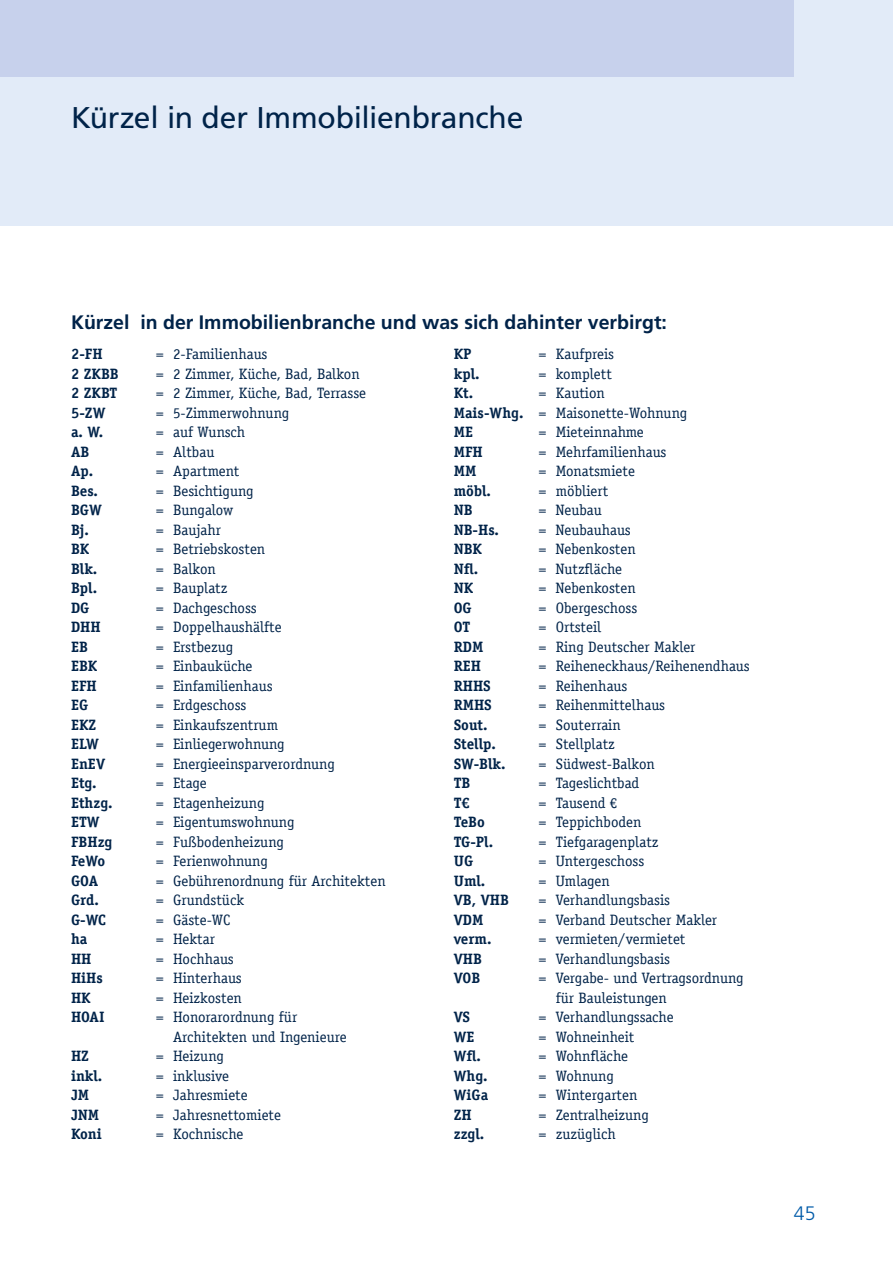
<style>
.page{position:relative;width:893px;height:1263px;background:#fff}
.page>*{position:absolute;margin:0;border:0;box-sizing:border-box;transform-origin:0 0}
.t1{font:30px "Frutiger";letter-spacing:-.01em;color:#002349}
.t2{font:700 19.5px "Frutiger";color:#002349}
.t3{font:300 19.5px "Frutiger";color:#005ba9}
.t4{font:15px/19.5px "Officina Serif LT";color:#002349}
.t5{font:700 15px "Officina Serif LT";color:#002349}
.s1{font-weight:700}
</style>
<div class="page">
<div style="left:0;top:0;width:893px;height:225px;background:#e2ebf8"></div>
<div style="left:0;top:0;width:794px;height:77px;background:#c7d1ec"></div>
<h1 class="t1" style="left:71px;top:99px;width:454px">Kürzel in der Immobilienbranche</h1>
<h2 class="t2" style="left:71px;top:311px;width:597px">Kürzel in der Immobilienbranche und was sich dahinter verbirgt:</h2>
<p class="t5" style="left:71px;top:345px;width:33px">2-FH</p>
<p class="t4" style="left:156px;top:345px;width:113px">= 2-Familienhaus</p>
<p class="t5" style="left:71px;top:364px;width:49px">2 ZKBB</p>
<p class="t4" style="left:156px;top:364px;width:205px">= 2 Zimmer, Küche, Bad, Balkon</p>
<p class="t5" style="left:71px;top:384px;width:48px">2 ZKBT</p>
<p class="t4" style="left:156px;top:384px;width:212px">= 2 Zimmer, Küche, Bad, Terrasse</p>
<p class="t5" style="left:71px;top:403px;width:36px">5-ZW</p>
<p class="t4" style="left:156px;top:403px;width:135px">= 5-Zimmerwohnung</p>
<p class="t5" style="left:71px;top:423px;width:34px">a. W.</p>
<p class="t4" style="left:156px;top:423px;width:91px">= auf Wunsch</p>
<p class="t5" style="left:71px;top:442px;width:20px">AB</p>
<p class="t4" style="left:156px;top:442px;width:60px">= Altbau</p>
<p class="t5" style="left:71px;top:462px;width:24px">Ap.</p>
<p class="t4" style="left:156px;top:462px;width:85px">= Apartment</p>
<p class="t5" style="left:71px;top:481px;width:28px">Bes.</p>
<p class="t4" style="left:156px;top:481px;width:99px">= Besichtigung</p>
<p class="t5" style="left:71px;top:501px;width:32px">BGW</p>
<p class="t4" style="left:156px;top:501px;width:79px">= Bungalow</p>
<p class="t5" style="left:71px;top:520px;width:19px">Bj.</p>
<p class="t4" style="left:156px;top:520px;width:67px">= Baujahr</p>
<p class="t5" style="left:71px;top:540px;width:20px">BK</p>
<p class="t4" style="left:156px;top:540px;width:111px">= Betriebskosten</p>
<p class="t5" style="left:71px;top:559px;width:28px">Blk.</p>
<p class="t4" style="left:156px;top:559px;width:61px">= Balkon</p>
<p class="t5" style="left:71px;top:579px;width:28px">Bpl.</p>
<p class="t4" style="left:156px;top:579px;width:73px">= Bauplatz</p>
<p class="t5" style="left:71px;top:598px;width:20px">DG</p>
<p class="t4" style="left:156px;top:598px;width:102px">= Dachgeschoss</p>
<p class="t5" style="left:71px;top:618px;width:31px">DHH</p>
<p class="t4" style="left:156px;top:618px;width:127px">= Doppelhaushälfte</p>
<p class="t5" style="left:71px;top:637px;width:18px">EB</p>
<p class="t4" style="left:156px;top:637px;width:79px">= Erstbezug</p>
<p class="t5" style="left:71px;top:657px;width:28px">EBK</p>
<p class="t4" style="left:156px;top:657px;width:98px">= Einbauküche</p>
<p class="t5" style="left:71px;top:676px;width:27px">EFH</p>
<p class="t4" style="left:156px;top:676px;width:118px">= Einfamilienhaus</p>
<p class="t5" style="left:71px;top:696px;width:19px">EG</p>
<p class="t4" style="left:156px;top:696px;width:92px">= Erdgeschoss</p>
<p class="t5" style="left:71px;top:715px;width:27px">EKZ</p>
<p class="t4" style="left:156px;top:715px;width:124px">= Einkaufszentrum</p>
<p class="t5" style="left:71px;top:735px;width:29px">ELW</p>
<p class="t4" style="left:156px;top:735px;width:130px">= Einliegerwohnung</p>
<p class="t5" style="left:71px;top:754px;width:36px">EnEV</p>
<p class="t4" style="left:156px;top:754px;width:180px">= Energieeinsparverordnung</p>
<p class="t5" style="left:71px;top:774px;width:27px">Etg.</p>
<p class="t4" style="left:156px;top:774px;width:52px">= Etage</p>
<p class="t5" style="left:71px;top:793px;width:43px">Ethzg.</p>
<p class="t4" style="left:156px;top:793px;width:110px">= Etagenheizung</p>
<p class="t5" style="left:71px;top:813px;width:30px">ETW</p>
<p class="t4" style="left:156px;top:813px;width:140px">= Eigentumswohnung</p>
<p class="t5" style="left:71px;top:832px;width:43px">FBHzg</p>
<p class="t4" style="left:156px;top:832px;width:129px">= Fußbodenheizung</p>
<p class="t5" style="left:71px;top:852px;width:36px">FeWo</p>
<p class="t4" style="left:156px;top:852px;width:113px">= Ferienwohnung</p>
<p class="t5" style="left:71px;top:871px;width:29px">GOA</p>
<p class="t4" style="left:156px;top:871px;width:231px">= Gebührenordnung für Architekten</p>
<p class="t5" style="left:71px;top:891px;width:29px">Grd.</p>
<p class="t4" style="left:156px;top:891px;width:90px">= Grundstück</p>
<p class="t5" style="left:71px;top:910px;width:37px">G-WC</p>
<p class="t4" style="left:156px;top:910px;width:76px">= Gäste-WC</p>
<p class="t5" style="left:71px;top:930px;width:18px">ha</p>
<p class="t4" style="left:156px;top:930px;width:60px">= Hektar</p>
<p class="t5" style="left:71px;top:949px;width:22px">HH</p>
<p class="t4" style="left:156px;top:949px;width:79px">= Hochhaus</p>
<p class="t5" style="left:71px;top:969px;width:33px">HiHs</p>
<p class="t4" style="left:156px;top:969px;width:87px">= Hinterhaus</p>
<p class="t5" style="left:71px;top:988px;width:21px">HK</p>
<p class="t4" style="left:156px;top:988px;width:87px">= Heizkosten</p>
<p class="t5" style="left:71px;top:1008px;width:35px">HOAI</p>
<p class="t4" style="left:173px;top:1008px;width:175px;text-indent:-17px">= Honorarordnung für<br>Architekten und Ingenieure</p>
<p class="t5" style="left:71px;top:1047px;width:20px">HZ</p>
<p class="t4" style="left:156px;top:1047px;width:69px">= Heizung</p>
<p class="t5" style="left:71px;top:1066px;width:33px">inkl.</p>
<p class="t4" style="left:156px;top:1066px;width:75px">= inklusive</p>
<p class="t5" style="left:71px;top:1086px;width:20px">JM</p>
<p class="t4" style="left:156px;top:1086px;width:93px">= Jahresmiete</p>
<p class="t5" style="left:71px;top:1105px;width:30px">JNM</p>
<p class="t4" style="left:156px;top:1105px;width:127px">= Jahresnettomiete</p>
<p class="t5" style="left:71px;top:1125px;width:32px">Koni</p>
<p class="t4" style="left:156px;top:1125px;width:89px">= Kochnische</p>
<p class="t5" style="left:454px;top:345px;width:19px">KP</p>
<p class="t4" style="left:539px;top:345px;width:77px">= Kaufpreis</p>
<p class="t5" style="left:454px;top:364px;width:27px">kpl.</p>
<p class="t4" style="left:539px;top:364px;width:75px">= komplett</p>
<p class="t5" style="left:454px;top:384px;width:21px">Kt.</p>
<p class="t4" style="left:454px;top:384px;width:235px;text-indent:85px">= Kaution<br><span class="s1">Mais-Whg.</span> = Maisonette-Wohnung<br><span class="s1">ME</span></p>
<p class="t4" style="left:539px;top:423px;width:107px">= Mieteinnahme</p>
<p class="t5" style="left:454px;top:442px;width:31px">MFH</p>
<p class="t4" style="left:539px;top:442px;width:129px">= Mehrfamilienhaus</p>
<p class="t5" style="left:454px;top:462px;width:24px">MM</p>
<p class="t4" style="left:539px;top:462px;width:98px">= Monatsmiete</p>
<p class="t5" style="left:454px;top:481px;width:39px">möbl.</p>
<p class="t4" style="left:539px;top:481px;width:71px">= möbliert</p>
<p class="t5" style="left:454px;top:501px;width:20px">NB</p>
<p class="t4" style="left:539px;top:501px;width:65px">= Neubau</p>
<p class="t5" style="left:454px;top:520px;width:47px">NB-Hs.</p>
<p class="t4" style="left:539px;top:520px;width:94px">= Neubauhaus</p>
<p class="t5" style="left:454px;top:540px;width:30px">NBK</p>
<p class="t4" style="left:539px;top:540px;width:99px">= Nebenkosten</p>
<p class="t5" style="left:454px;top:559px;width:26px">Nfl.</p>
<p class="t4" style="left:539px;top:559px;width:85px">= Nutzfläche</p>
<p class="t5" style="left:454px;top:579px;width:21px">NK</p>
<p class="t4" style="left:539px;top:579px;width:99px">= Nebenkosten</p>
<p class="t5" style="left:454px;top:598px;width:20px">OG</p>
<p class="t4" style="left:539px;top:598px;width:100px">= Obergeschoss</p>
<p class="t5" style="left:454px;top:618px;width:18px">OT</p>
<p class="t4" style="left:539px;top:618px;width:64px">= Ortsteil</p>
<p class="t5" style="left:454px;top:637px;width:31px">RDM</p>
<p class="t4" style="left:539px;top:637px;width:158px">= Ring Deutscher Makler</p>
<p class="t5" style="left:454px;top:657px;width:29px">REH</p>
<p class="t4" style="left:539px;top:657px;width:212px">= Reiheneckhaus/Reihenendhaus</p>
<p class="t5" style="left:454px;top:676px;width:38px">RHHS</p>
<p class="t4" style="left:539px;top:676px;width:90px">= Reihenhaus</p>
<p class="t5" style="left:454px;top:696px;width:40px">RMHS</p>
<p class="t4" style="left:539px;top:696px;width:128px">= Reihenmittelhaus</p>
<p class="t5" style="left:454px;top:715px;width:35px">Sout.</p>
<p class="t4" style="left:539px;top:715px;width:84px">= Souterrain</p>
<p class="t5" style="left:454px;top:735px;width:44px">Stellp.</p>
<p class="t4" style="left:539px;top:735px;width:78px">= Stellplatz</p>
<p class="t5" style="left:454px;top:754px;width:53px">SW-Blk.</p>
<p class="t4" style="left:539px;top:754px;width:118px">= Südwest-Balkon</p>
<p class="t5" style="left:454px;top:774px;width:18px">TB</p>
<p class="t4" style="left:539px;top:774px;width:102px">= Tageslichtbad</p>
<p class="t5" style="left:454px;top:793px;width:18px">T€</p>
<p class="t4" style="left:539px;top:793px;width:80px">= Tausend €</p>
<p class="t5" style="left:454px;top:813px;width:33px">TeBo</p>
<p class="t4" style="left:539px;top:813px;width:104px">= Teppichboden</p>
<p class="t5" style="left:454px;top:832px;width:41px">TG-Pl.</p>
<p class="t4" style="left:539px;top:832px;width:121px">= Tiefgaragenplatz</p>
<p class="t5" style="left:454px;top:852px;width:21px">UG</p>
<p class="t4" style="left:539px;top:852px;width:107px">= Untergeschoss</p>
<p class="t5" style="left:454px;top:871px;width:33px">Uml.</p>
<p class="t4" style="left:539px;top:871px;width:72px">= Umlagen</p>
<p class="t5" style="left:454px;top:891px;width:57px">VB, VHB</p>
<p class="t4" style="left:539px;top:891px;width:133px">= Verhandlungsbasis</p>
<p class="t5" style="left:454px;top:910px;width:31px">VDM</p>
<p class="t4" style="left:539px;top:910px;width:180px">= Verband Deutscher Makler</p>
<p class="t5" style="left:454px;top:930px;width:39px">verm.</p>
<p class="t4" style="left:539px;top:930px;width:148px">= vermieten/vermietet</p>
<p class="t5" style="left:454px;top:949px;width:30px">VHB</p>
<p class="t4" style="left:539px;top:949px;width:133px">= Verhandlungsbasis</p>
<p class="t5" style="left:454px;top:969px;width:28px">VOB</p>
<p class="t4" style="left:556px;top:969px;width:189px;text-indent:-17px">= Vergabe- und Vertragsordnung für Bauleistungen</p>
<p class="t5" style="left:454px;top:1008px;width:18px">VS</p>
<p class="t4" style="left:539px;top:1008px;width:136px">= Verhandlungssache</p>
<p class="t5" style="left:454px;top:1027px;width:22px">WE</p>
<p class="t4" style="left:539px;top:1027px;width:97px">= Wohneinheit</p>
<p class="t5" style="left:454px;top:1047px;width:29px">Wfl.</p>
<p class="t4" style="left:539px;top:1047px;width:91px">= Wohnfläche</p>
<p class="t5" style="left:454px;top:1066px;width:35px">Whg.</p>
<p class="t4" style="left:539px;top:1066px;width:77px">= Wohnung</p>
<p class="t5" style="left:454px;top:1086px;width:36px">WiGa</p>
<p class="t4" style="left:539px;top:1086px;width:100px">= Wintergarten</p>
<p class="t5" style="left:454px;top:1105px;width:20px">ZH</p>
<p class="t4" style="left:539px;top:1105px;width:112px">= Zentralheizung</p>
<p class="t5" style="left:454px;top:1125px;width:32px">zzgl.</p>
<p class="t4" style="left:539px;top:1125px;width:79px">= zuzüglich</p>
<h2 class="t3" style="left:794px;top:1202px;width:23px">45</h2>
</div>
